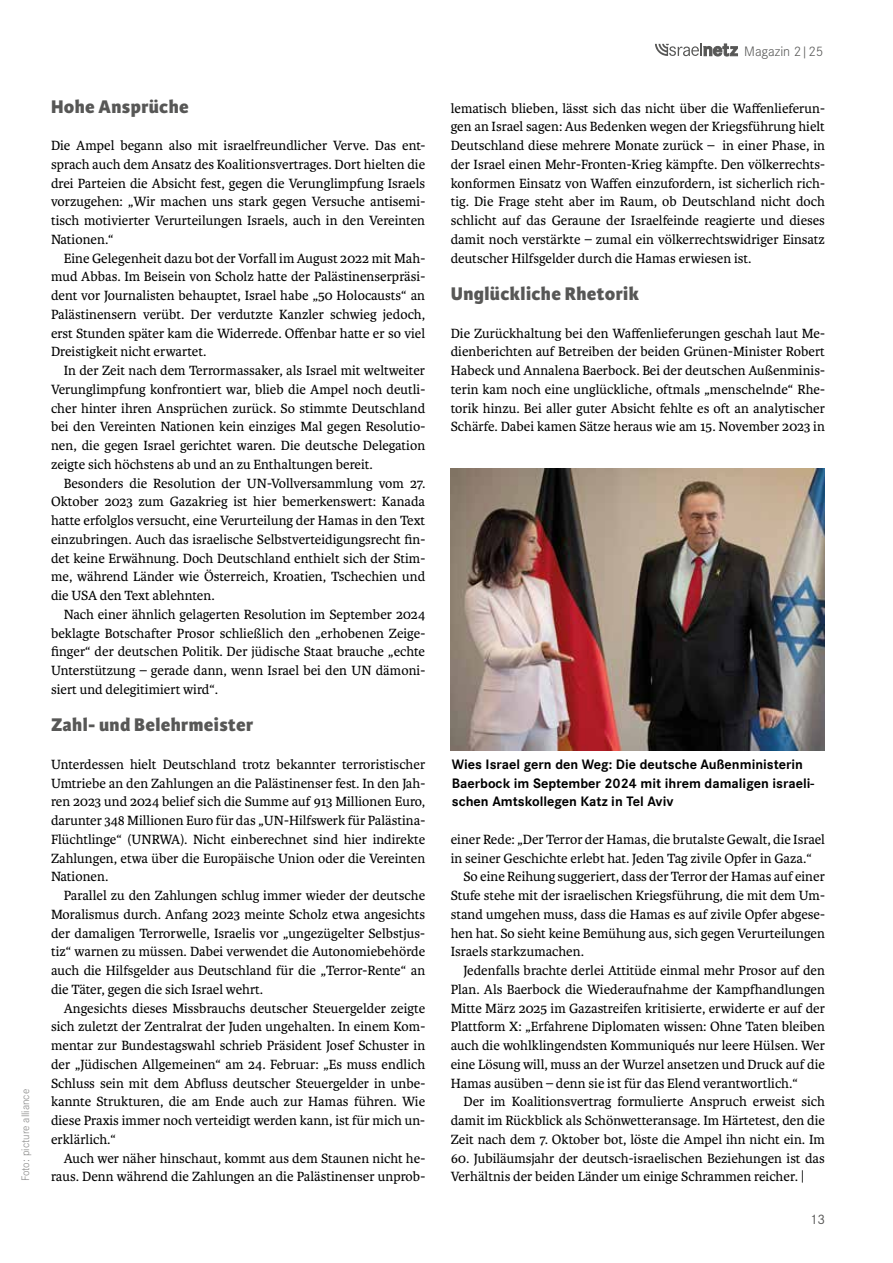
<style>
.page{position:relative;width:893px;height:1263px;background:#fff}
.page>*{position:absolute;margin:0;border:0;box-sizing:border-box;transform-origin:0 0}
.t1{font:800 19.5px "Karmina Sans";letter-spacing:.02em;color:#575756}
.t2{font:14.25px/18.8px "Karmina";color:#000;text-align:justify}
.t3{font:700 14.25px/18.8px "Corporate S";color:#000}
.t4{font:300 14.25px "Corporate S";color:#575756}
.t5{font:14.25px "Corporate S";color:#575756}
.t6{font:300 11.25px "Corporate S";color:#878786}
</style>
<div class="page">
<svg style="left:655px;top:44px;width:83px;height:12px"></svg>
<img style="left:451px;top:469px;width:374px;height:281px">
<p class="t6" style="left:22px;top:1181px;width:94px;rotate:-90deg">Foto: picture alliance</p>
<h1 class="t1" style="left:51px;top:96px;width:139px">Hohe Ansprüche</h1>
<p class="t2" style="left:51px;top:136px;width:376px">Die Ampel begann also mit israelfreundlicher Verve. Das ent&shy;sprach auch dem Ansatz des Koalitionsvertrages. Dort hielten die drei Parteien die Absicht fest, gegen die Verunglimpfung Israels vorzugehen: „Wir machen uns stark gegen Versuche antisemi&shy;tisch motivierter Verurteilungen Israels, auch in den Vereinten Nationen.“</p>
<p class="t2" style="left:51px;top:249px;width:376px;text-indent:13px">Eine Gelegenheit dazu bot der Vorfall im August 2022 mit Mah&shy;mud Abbas. Im Beisein von Scholz hatte der Palästinenserpräsi&shy;dent vor Journalisten behauptet, Israel habe „50 Holocausts“ an Palästinensern verübt. Der verdutzte Kanzler schwieg jedoch, erst Stunden später kam die Widerrede. Offenbar hatte er so viel Dreistigkeit nicht erwartet.</p>
<p class="t2" style="left:51px;top:361px;width:376px;text-indent:13px">In der Zeit nach dem Terrormassaker, als Israel mit weltweiter Verunglimpfung konfrontiert war, blieb die Ampel noch deutli&shy;cher hinter ihren Ansprüchen zurück. So stimmte Deutschland bei den Vereinten Nationen kein einziges Mal gegen Resolutio&shy;nen, die gegen Israel gerichtet waren. Die deutsche Delegation zeigte sich höchstens ab und an zu Enthaltungen bereit.</p>
<p class="t2" style="left:51px;top:474px;width:376px;text-indent:13px">Besonders die Resolution der UN-Vollversammlung vom 27.<br>Oktober 2023 zum Gazakrieg ist hier bemerkenswert: Kanada hatte erfolglos versucht, eine Verurteilung der Hamas in den Text einzubringen. Auch das israelische Selbstverteidigungsrecht fin&shy;det keine Erwähnung. Doch Deutschland enthielt sich der Stim&shy;me, während Länder wie Österreich, Kroatien, Tschechien und die USA den Text ablehnten.</p>
<p class="t2" style="left:51px;top:605px;width:376px;text-indent:13px">Nach einer ähnlich gelagerten Resolution im September 2024 beklagte Botschafter Prosor schließlich den „erhobenen Zeige&shy;finger“ der deutschen Politik. Der jüdische Staat brauche „echte Unterstützung – gerade dann, wenn Israel bei den UN dämoni&shy;siert und delegitimiert wird“.</p>
<h1 class="t1" style="left:51px;top:715px;width:204px">Zahl- und Belehrmeister</h1>
<p class="t2" style="left:51px;top:755px;width:376px">Unterdessen hielt Deutschland trotz bekannter terroristischer Umtriebe an den Zahlungen an die Palästinenser fest. In den Jah&shy;ren 2023 und 2024 belief sich die Summe auf 913 Millionen Euro, darunter 348 Millionen Euro für das „UN-Hilfswerk für Palästina-Flüchtlinge“ (UNRWA). Nicht einberechnet sind hier indirekte Zahlungen, etwa über die Europäische Union oder die Vereinten Nationen.</p>
<p class="t2" style="left:51px;top:886px;width:376px;text-indent:13px">Parallel zu den Zahlungen schlug immer wieder der deutsche Moralismus durch. Anfang 2023 meinte Scholz etwa angesichts der damaligen Terrorwelle, Israelis vor „ungezügelter Selbstjus&shy;tiz“ warnen zu müssen. Dabei verwendet die Autonomiebehörde auch die Hilfsgelder aus Deutschland für die „Terror-Rente“ an die Täter, gegen die sich Israel wehrt.</p>
<p class="t2" style="left:51px;top:999px;width:376px;text-indent:13px">Angesichts dieses Missbrauchs deutscher Steuergelder zeigte sich zuletzt der Zentralrat der Juden ungehalten. In einem Kom&shy;mentar zur Bundestagswahl schrieb Präsident Josef Schuster in der „Jüdischen Allgemeinen“ am 24. Februar: „Es muss endlich Schluss sein mit dem Abfluss deutscher Steuergelder in unbe&shy;kannte Strukturen, die am Ende auch zur Hamas führen. Wie diese Praxis immer noch verteidigt werden kann, ist für mich un&shy;erklärlich.“</p>
<p class="t2" style="left:51px;top:1149px;width:376px;text-align:right">Auch wer näher hinschaut, kommt aus dem Staunen nicht he&shy;raus. Denn während die Zahlungen an die Palästinenser unprob-</p>
<p class="t4" style="left:744px;top:47px;width:81px">Magazin 2|25</p>
<p class="t2" style="left:451px;top:99px;width:376px">lematisch blieben, lässt sich das nicht über die Waffenlieferun&shy;gen an Israel sagen: Aus Bedenken wegen der Kriegsführung hielt Deutschland diese mehrere Monate zurück – in einer Phase, in der Israel einen Mehr-Fronten-Krieg kämpfte. Den völkerrechts&shy;konformen Einsatz von Waffen einzufordern, ist sicherlich rich&shy;tig. Die Frage steht aber im Raum, ob Deutschland nicht doch schlicht auf das Geraune der Israelfeinde reagierte und dieses damit noch verstärkte – zumal ein völkerrechtswidriger Einsatz deutscher Hilfsgelder durch die Hamas erwiesen ist.</p>
<h1 class="t1" style="left:451px;top:284px;width:190px">Unglückliche Rhetorik</h1>
<p class="t2" style="left:451px;top:324px;width:376px">Die Zurückhaltung bei den Waffenlieferungen geschah laut Me&shy;dienberichten auf Betreiben der beiden Grünen-Minister Robert Habeck und Annalena Baerbock. Bei der deutschen Außenminis&shy;terin kam noch eine unglückliche, oftmals „menschelnde“ Rhe&shy;torik hinzu. Bei aller guter Absicht fehlte es oft an analytischer Schärfe. Dabei kamen Sätze heraus wie am 15. November 2023 in</p>
<p class="t3" style="left:452px;top:756px;width:364px">Wies Israel gern den Weg: Die deutsche Außenministerin<br>Baerbock im September 2024 mit ihrem damaligen israeli&shy;schen Amtskollegen Katz in Tel Aviv</p>
<p class="t2" style="left:451px;top:830px;width:376px">einer Rede: „Der Terror der Hamas, die brutalste Gewalt, die Israel</p>
<p class="t2" style="left:451px;top:849px;width:363px">in seiner Geschichte erlebt hat. Jeden Tag zivile Opfer in Gaza.“</p>
<p class="t2" style="left:463px;top:868px;width:363px">So eine Reihung suggeriert, dass der Terror der Hamas auf einer</p>
<p class="t2" style="left:451px;top:886px;width:376px">Stufe stehe mit der israelischen Kriegsführung, die mit dem Um-</p>
<p class="t2" style="left:451px;top:905px;width:376px">stand umgehen muss, dass die Hamas es auf zivile Opfer abgese-</p>
<p class="t2" style="left:451px;top:924px;width:376px">hen hat. So sieht keine Bemühung aus, sich gegen Verurteilungen</p>
<p class="t2" style="left:451px;top:943px;width:135px">Israels starkzumachen.</p>
<p class="t2" style="left:463px;top:961px;width:363px">Jedenfalls brachte derlei Attitüde einmal mehr Prosor auf den</p>
<p class="t2" style="left:451px;top:980px;width:376px">Plan. Als Baerbock die Wiederaufnahme der Kampfhandlungen</p>
<p class="t2" style="left:451px;top:999px;width:376px">Mitte März 2025 im Gazastreifen kritisierte, erwiderte er auf der</p>
<p class="t2" style="left:451px;top:1018px;width:376px">Plattform X: „Erfahrene Diplomaten wissen: Ohne Taten bleiben</p>
<p class="t2" style="left:451px;top:1036px;width:376px">auch die wohlklingendsten Kommuniqués nur leere Hülsen. Wer</p>
<p class="t2" style="left:451px;top:1055px;width:376px">eine Lösung will, muss an der Wurzel ansetzen und Druck auf die</p>
<p class="t2" style="left:451px;top:1074px;width:349px">Hamas ausüben – denn sie ist für das Elend verantwortlich.“</p>
<p class="t2" style="left:463px;top:1093px;width:363px">Der im Koalitionsvertrag formulierte Anspruch erweist sich</p>
<p class="t2" style="left:451px;top:1111px;width:376px">damit im Rückblick als Schönwetteransage. Im Härtetest, den die</p>
<p class="t2" style="left:451px;top:1130px;width:376px">Zeit nach dem 7. Oktober bot, löste die Ampel ihn nicht ein. Im</p>
<p class="t2" style="left:451px;top:1149px;width:376px">60. Jubiläumsjahr der deutsch-israelischen Beziehungen ist das<br>Verhältnis der beiden Länder um einige Schrammen reicher. |</p>
<p class="t5" style="left:810px;top:1210px;width:17px">13</p>
</div>
